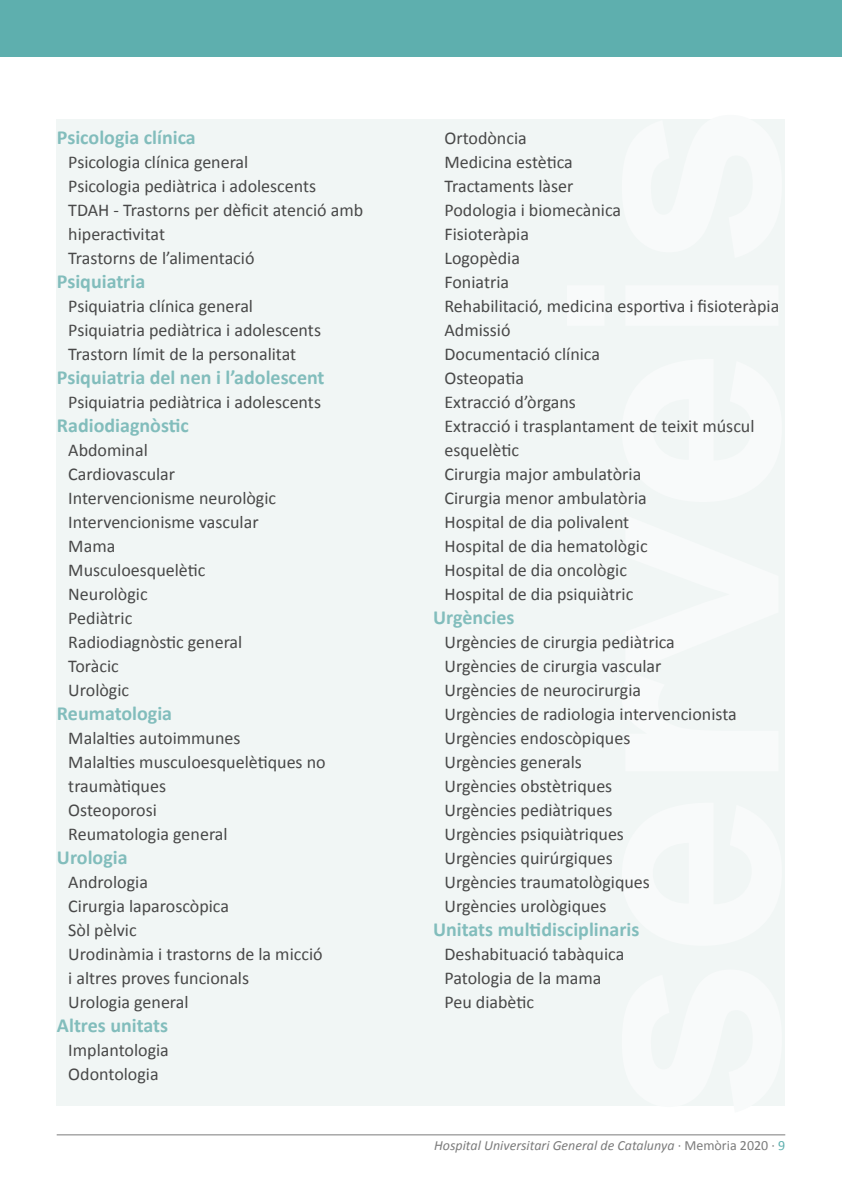
<style>
.page{position:relative;width:842px;height:1191px;background:#fff}
.page>*{position:absolute;margin:0;border:0;box-sizing:border-box;transform-origin:0 0}
.t1{font:700 20px "Calibri";color:#82bdbc}
.t2{font:18px/24px "Calibri";color:#484848}
.t3{font:italic 14px "Calibri";color:#7c7c7c}
.s1{font-style:normal}
.s2{font-style:normal;color:#5eafae}
</style>
<div class="page">
<div style="left:0;top:0;width:842px;height:57px;background:#5eafae"></div>
<hr style="left:57px;top:1134px;width:728px;height:1px;background:#7c7c7c">
<div style="left:57px;top:119px;width:728px;height:987px;background:#f1f6f5"></div>
<p class="t1" style="left:57px;top:125px;width:140px">Psicologia clínica</p>
<p class="t2" style="left:68px;top:150px;width:296px">Psicologia clínica general<br>Psicologia pediàtrica i adolescents<br>TDAH - Trastorns per dèficit atenció amb hiperactivitat<br>Trastorns de l’alimentació</p>
<p class="t1" style="left:57px;top:269px;width:90px">Psiquiatria</p>
<p class="t2" style="left:68px;top:294px;width:254px">Psiquiatria clínica general<br>Psiquiatria pediàtrica i adolescents<br>Trastorn límit de la personalitat</p>
<p class="t1" style="left:57px;top:365px;width:269px">Psiquiatria del nen i l’adolescent</p>
<p class="t2" style="left:68px;top:390px;width:254px">Psiquiatria pediàtrica i adolescents</p>
<p class="t1" style="left:57px;top:413px;width:133px">Radiodiagnòstic</p>
<p class="t2" style="left:68px;top:438px;width:209px">Abdominal<br>Cardiovascular<br>Intervencionisme neurològic<br>Intervencionisme vascular<br>Mama<br>Musculoesquelètic<br>Neurològic<br>Pediàtric<br>Radiodiagnòstic general<br>Toràcic<br>Urològic</p>
<p class="t1" style="left:57px;top:701px;width:117px">Reumatologia</p>
<p class="t2" style="left:68px;top:726px;width:259px">Malalties autoimmunes<br>Malalties musculoesquelètiques no traumàtiques<br>Osteoporosi<br>Reumatologia general</p>
<p class="t1" style="left:57px;top:845px;width:72px">Urologia</p>
<p class="t2" style="left:68px;top:870px;width:256px">Andrologia<br>Cirurgia laparoscòpica<br>Sòl pèlvic<br>Urodinàmia i trastorns de la micció i altres proves funcionals<br>Urologia general</p>
<p class="t1" style="left:57px;top:1013px;width:113px">Altres unitats</p>
<p class="t2" style="left:68px;top:1038px;width:102px">Implantologia<br>Odontologia</p>
<p class="t2" style="left:444px;top:126px;width:336px">Ortodòncia<br>Medicina estètica<br>Tractaments làser<br>Podologia i biomecànica<br>Fisioteràpia<br>Logopèdia<br>Foniatria<br>Rehabilitació, medicina esportiva i fisioteràpia<br>Admissió<br>Documentació clínica<br>Osteopatia<br>Extracció d’òrgans<br>Extracció i trasplantament de teixit múscul esquelètic<br>Cirurgia major ambulatòria<br>Cirurgia menor ambulatòria<br>Hospital de dia polivalent<br>Hospital de dia hematològic<br>Hospital de dia oncològic<br>Hospital de dia psiquiàtric</p>
<p class="t1" style="left:433px;top:605px;width:83px">Urgències</p>
<p class="t2" style="left:444px;top:630px;width:294px">Urgències de cirurgia pediàtrica<br>Urgències de cirurgia vascular<br>Urgències de neurocirurgia<br>Urgències de radiologia intervencionista<br>Urgències endoscòpiques<br>Urgències generals<br>Urgències obstètriques<br>Urgències pediàtriques<br>Urgències psiquiàtriques<br>Urgències quirúrgiques<br>Urgències traumatològiques<br>Urgències urològiques</p>
<p class="t1" style="left:433px;top:917px;width:208px">Unitats multidisciplinaris</p>
<p class="t2" style="left:444px;top:942px;width:181px">Deshabituació tabàquica<br>Patologia de la mama<br>Peu diabètic</p>
<p class="t3" style="left:434px;top:1136px;width:353px">Hospital Universitari General de Catalunya <span class="s1">· Memòria 2020 ·</span> <span class="s2">9</span></p>
</div>
